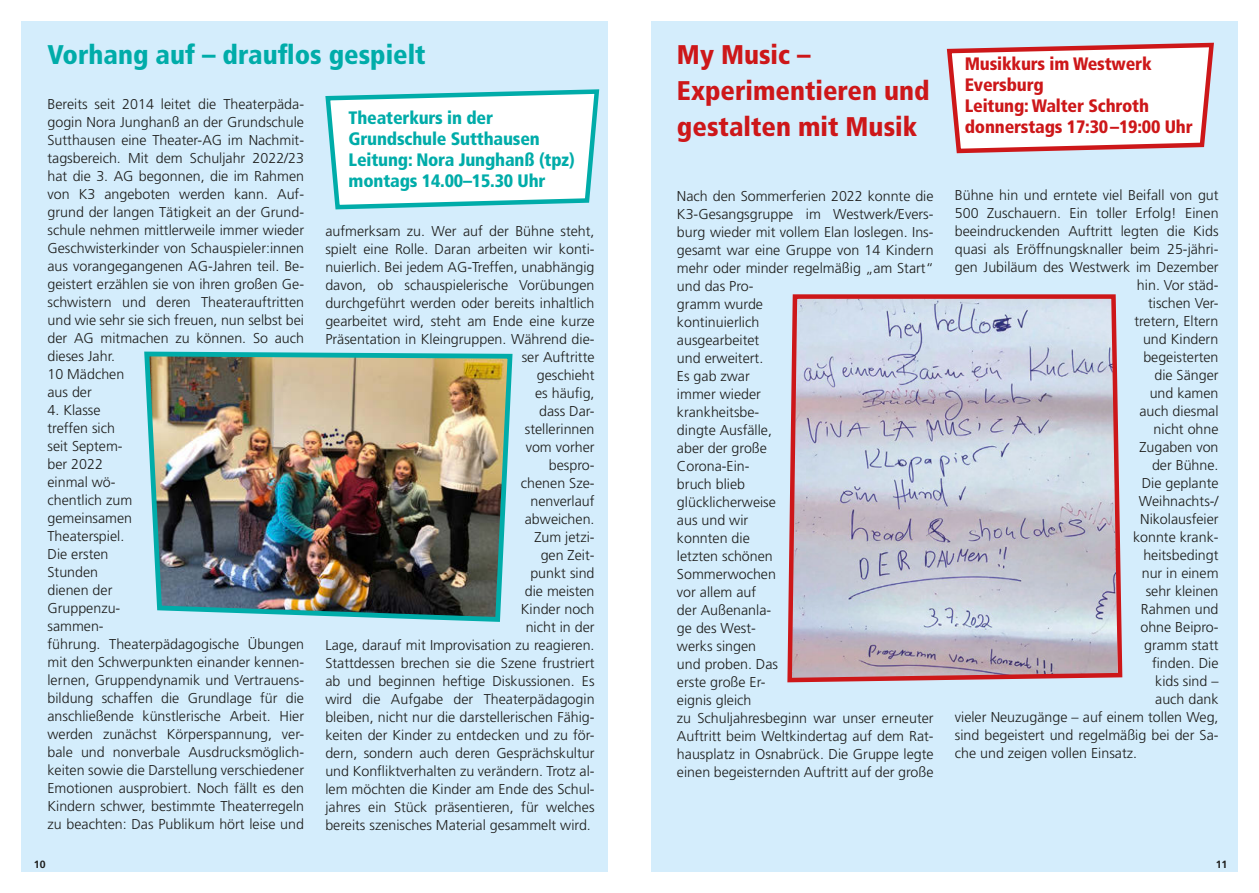
<style>
.page{position:relative;width:1259px;height:893px;background:#fff}
.page>*{position:absolute;margin:0;border:0;box-sizing:border-box;transform-origin:0 0}
.t1{font:900 condensed 27px/36px "Frutiger";color:#cd1719}
.t2{font:900 condensed 27px "Frutiger";color:#00aca9}
.t3{font:900 condensed 18px/21px "Frutiger";letter-spacing:-.01em;color:#00aca9}
.t4{font:900 condensed 18px/21px "Frutiger";letter-spacing:-.01em;color:#cd1719}
.t5{font:300 14.25px/18px "Frutiger";color:#1d1d1b}
.t6{font:700 10.5px "Frutiger";color:#1d1d1b}
</style>
<div class="page">
<div style="left:21px;top:21px;width:587px;height:851px;background:#d4edfc"></div>
<div style="left:651px;top:21px;width:586px;height:851px;background:#d4edfc"></div>
<svg style="left:325px;top:89px;width:275px;height:121px;background:#e1f4f6"></svg>
<img style="left:144px;top:351px;width:369px;height:271px">
<svg style="left:787px;top:294px;width:336px;height:389px"></svg>
<svg style="left:946px;top:42px;width:268px;height:112px;background:#f5e4e6"></svg>
<h1 class="t2" style="left:47px;top:38px;width:380px">Vorhang auf – drauflos gespielt</h1>
<p class="t5" style="left:47px;top:95px;width:258px">Bereits seit 2014 leitet die Theaterpäda&shy;gogin Nora Junghanß an der Grundschule Sutthausen eine Theater-AG im Nachmit&shy;tagsbereich. Mit dem Schuljahr 2022/23 hat die 3. AG begonnen, die im Rahmen von K3 angeboten werden kann. Auf&shy;grund der langen Tätigkeit an der Grund&shy;schule nehmen mittlerweile immer wieder Geschwisterkinder von Schauspieler:innen aus vorangegangenen AG-Jahren teil. Be&shy;geistert erzählen sie von ihren großen Ge&shy;schwistern und deren Theaterauftritten und wie sehr sie sich freuen, nun selbst bei der AG mitmachen zu können. So auch dieses Jahr.<br>10 Mädchen<br>aus der</p>
<p class="t5" style="left:47px;top:401px;width:258px">4. Klasse<br>treffen sich<br>seit Septem-<br>ber 2022<br>einmal wö-<br>chentlich zum<br>gemeinsamen<br>Theaterspiel.<br>Die ersten<br>Stunden<br>dienen der<br>Gruppenzu-<br>sammen-<br>führung. Theaterpädagogische Übungen mit den Schwerpunkten einander kennen&shy;lernen, Gruppendynamik und Vertrauens&shy;bildung schaffen die Grundlage für die anschließende künstlerische Arbeit. Hier werden zunächst Körperspannung, ver&shy;bale und nonverbale Ausdrucksmöglich&shy;keiten sowie die Darstellung verschiedener<br>Emotionen ausprobiert. Noch fällt es den<br>Kindern schwer, bestimmte Theaterregeln zu beachten: Das Publikum hört leise und</p>
<p class="t3" style="left:348px;top:107px;width:228px">Theaterkurs in der<br>Grundschule Sutthausen<br>Leitung: Nora Junghanß (tpz) montags 14.00–15.30 Uhr</p>
<p class="t5" style="left:325px;top:222px;width:271px;text-align:right">aufmerksam zu. Wer auf der Bühne steht, spielt eine Rolle. Daran arbeiten wir konti&shy;nuierlich. Bei jedem AG-Treffen, unabhängig davon, ob schauspielerische Vorübungen durchgeführt werden oder bereits inhaltlich gearbeitet wird, steht am Ende eine kurze<br>Präsentation in Kleingruppen. Während die&shy;ser Auftritte<br>geschieht<br>es häufig,<br>dass Dar-<br>stellerinnen<br>vom vorher<br>bespro-<br>chenen Sze-<br>nenverlauf<br>abweichen.<br>Zum jetzi-<br>gen Zeit-<br>punkt sind<br>die meisten<br>Kinder noch<br>nicht in der<br>Lage, darauf mit Improvisation zu reagieren.<br>Stattdessen brechen sie die Szene frustriert ab und beginnen heftige Diskussionen. Es wird die Aufgabe der Theaterpädagogin bleiben, nicht nur die darstellerischen Fähig&shy;keiten der Kinder zu entdecken und zu för&shy;dern, sondern auch deren Gesprächskultur und Konfliktverhalten zu verändern. Trotz al&shy;lem möchten die Kinder am Ende des Schul&shy;jahres ein Stück präsentieren, für welches bereits szenisches Material gesammelt wird.</p>
<h1 class="t1" style="left:677px;top:36px;width:254px">My Music –<br>Experimentieren und gestalten mit Musik</h1>
<p class="t4" style="left:965px;top:54px;width:229px">Musikkurs im Westwerk<br>Eversburg<br>Leitung: Walter Schroth donnerstags 17:30–19:00 Uhr</p>
<p class="t5" style="left:677px;top:187px;width:258px">Nach den Sommerferien 2022 konnte die<br>K3-Gesangsgruppe im Westwerk/Evers&shy;burg wieder mit vollem Elan loslegen. Ins&shy;gesamt war eine Gruppe von 14 Kindern mehr oder minder regelmäßig „am Start“ und das Pro-<br>gramm wurde<br>kontinuierlich<br>ausgearbeitet<br>und erweitert.<br>Es gab zwar<br>immer wieder<br>krankheitsbe-<br>dingte Ausfälle,<br>aber der große<br>Corona-Ein-<br>bruch blieb<br>glücklicherweise<br>aus und wir<br>konnten die<br>letzten schönen<br>Sommerwochen<br>vor allem auf<br>der Außenanla-<br>ge des West-<br>werks singen<br>und proben. Das<br>erste große Er-<br>eignis gleich<br>zu Schuljahresbeginn war unser erneuter<br>Auftritt beim Weltkindertag auf dem Rat&shy;hausplatz in Osnabrück. Die Gruppe legte einen begeisternden Auftritt auf der große</p>
<p class="t5" style="left:955px;top:187px;width:265px">Bühne hin und erntete viel Beifall von gut</p>
<p class="t5" style="left:955px;top:205px;width:265px">500 Zuschauern. Ein toller Erfolg! Einen</p>
<p class="t5" style="left:955px;top:223px;width:265px">beeindruckenden Auftritt legten die Kids</p>
<p class="t5" style="left:955px;top:241px;width:265px">quasi als Eröffnungsknaller beim 25-jähri-</p>
<p class="t5" style="left:955px;top:259px;width:265px">gen Jubiläum des Westwerk im Dezember</p>
<p class="t5" style="left:1137px;top:277px;width:83px">hin. Vor städ-</p>
<p class="t5" style="left:1148px;top:295px;width:72px">tischen Ver-</p>
<p class="t5" style="left:1134px;top:313px;width:86px">tretern, Eltern</p>
<p class="t5" style="left:1143px;top:331px;width:77px">und Kindern</p>
<p class="t5" style="left:1143px;top:349px;width:77px">begeisterten</p>
<p class="t5" style="left:1154px;top:366px;width:66px">die Sänger</p>
<p class="t5" style="left:1149px;top:384px;width:70px">und kamen</p>
<p class="t5" style="left:1139px;top:402px;width:81px">auch diesmal</p>
<p class="t5" style="left:1153px;top:420px;width:66px">nicht ohne</p>
<p class="t5" style="left:1139px;top:438px;width:81px">Zugaben von</p>
<p class="t5" style="left:1152px;top:456px;width:68px">der Bühne.</p>
<p class="t5" style="left:1141px;top:474px;width:78px">Die geplante</p>
<p class="t5" style="left:1138px;top:492px;width:81px">Weihnachts-/</p>
<p class="t5" style="left:1140px;top:510px;width:80px">Nikolausfeier</p>
<p class="t5" style="left:1133px;top:528px;width:87px">konnte krank-</p>
<p class="t5" style="left:1143px;top:546px;width:77px">heitsbedingt</p>
<p class="t5" style="left:1141px;top:564px;width:78px">nur in einem</p>
<p class="t5" style="left:1145px;top:582px;width:74px">sehr kleinen</p>
<p class="t5" style="left:1141px;top:600px;width:79px">Rahmen und</p>
<p class="t5" style="left:1140px;top:618px;width:80px">ohne Beipro-</p>
<p class="t5" style="left:1144px;top:636px;width:76px">gramm statt</p>
<p class="t5" style="left:1152px;top:654px;width:68px">finden. Die</p>
<p class="t5" style="left:1155px;top:672px;width:65px">kids sind –</p>
<p class="t5" style="left:1155px;top:690px;width:65px">auch dank</p>
<p class="t5" style="left:955px;top:708px;width:265px">vieler Neuzugänge – auf einem tollen Weg,</p>
<p class="t5" style="left:955px;top:726px;width:265px">sind begeistert und regelmäßig bei der Sa-</p>
<p class="t5" style="left:955px;top:744px;width:184px">che und zeigen vollen Einsatz.</p>
<p class="t6" style="left:34px;top:858px;width:13px">10</p>
<p class="t6" style="left:1215px;top:858px;width:13px">11</p>
</div>
